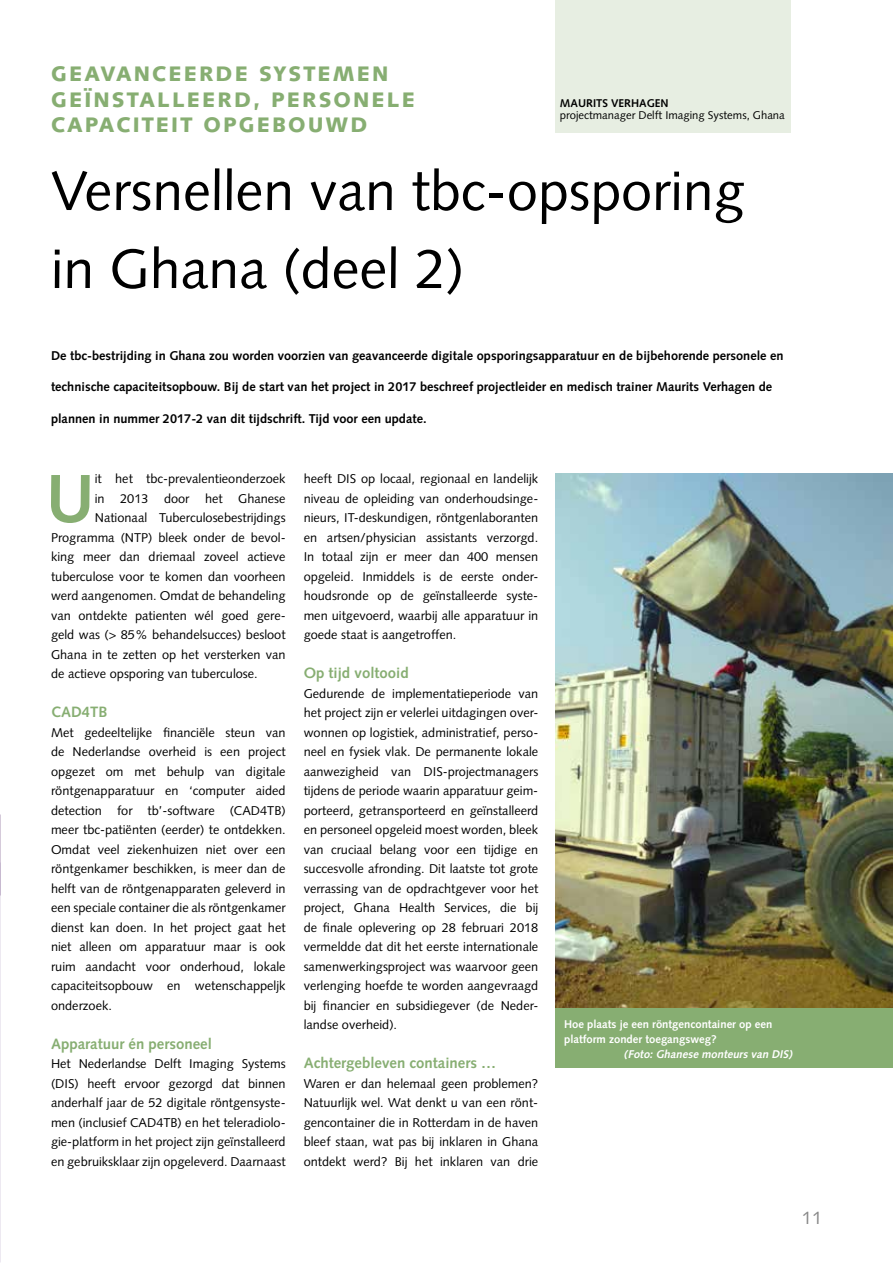
<style>
.page{position:relative;width:893px;height:1263px;background:#fff}
.page>*{position:absolute;margin:0;border:0;box-sizing:border-box;transform-origin:0 0}
.t1{font:700 67.95px "Syntax";color:#87ae72}
.t2{font:55.5px/78px "Syntax";color:#000}
.t3{font:900 21px/25.2px "Syntax";letter-spacing:.1em;color:#87ae72}
.t4{font:18px "Syntax";color:#878787}
.t5{font:700 15px "Syntax";color:#87ae72}
.t6{font:12.75px/19.5px "Syntax";color:#000;text-align:justify}
.t7{font:700 12.75px "Syntax";color:#000}
.t8{font:700 11.25px/15px "Syntax";color:#fff}
.t9{font:11.25px "Syntax";color:#000}
.t10{font:italic 700 11.25px "Syntax";color:#fff}
.t11{font:700 11.25px "Syntax";color:#000}
</style>
<div class="page">
<div style="left:556px;top:0;width:235px;height:132px;background:#e7eee2"></div>
<img style="left:556px;top:473px;width:337px;height:535px">
<div style="left:556px;top:1008px;width:337px;height:60px;background:#87ae72"></div>
<h3 class="t3" style="left:51px;top:62px;width:366px">GEAVANCEERDE SYSTEMEN<br>GEÏNSTALLEERD, PERSONELE<br>CAPACITEIT OPGEBOUWD</h3>
<p class="t11" style="left:560px;top:97px;width:110px">MAURITS VERHAGEN</p>
<p class="t9" style="left:560px;top:109px;width:226px">projectmanager Delft Imaging Systems, Ghana</p>
<h2 class="t2" style="left:51px;top:152px;width:695px">Versnellen van tbc-opsporing in Ghana (deel 2)</h2>
<p class="t7" style="left:51px;top:348px;width:734px">De tbc-bestrijding in Ghana zou worden voorzien van geavanceerde digitale opsporingsapparatuur en de bijbehorende personele en</p>
<p class="t7" style="left:51px;top:380px;width:723px">technische capaciteitsopbouw. Bij de start van het project in 2017 beschreef projectleider en medisch trainer Maurits Verhagen de</p>
<p class="t7" style="left:51px;top:411px;width:377px">plannen in nummer 2017-2 van dit tijdschrift. Tijd voor een update.</p>
<h1 class="t1" style="left:46px;top:460px;width:51px">U</h1>
<p class="t6" style="left:95px;top:469px;width:192px">it het tbc-prevalentieonderzoek</p>
<p class="t6" style="left:95px;top:488px;width:192px">in 2013 door het Ghanese</p>
<p class="t6" style="left:95px;top:508px;width:192px">Nationaal Tuberculosebestrijdings</p>
<p class="t6" style="left:51px;top:527px;width:236px">Programma (NTP) bleek onder de bevol-</p>
<p class="t6" style="left:51px;top:547px;width:236px">king meer dan driemaal zoveel actieve</p>
<p class="t6" style="left:51px;top:566px;width:236px">tuberculose voor te komen dan voorheen</p>
<p class="t6" style="left:51px;top:586px;width:236px">werd aangenomen. Omdat de behandeling</p>
<p class="t6" style="left:51px;top:605px;width:236px">van ontdekte patienten wél goed gere-</p>
<p class="t6" style="left:51px;top:625px;width:236px">geld was (&gt; 85% behandelsucces) besloot</p>
<p class="t6" style="left:51px;top:644px;width:236px">Ghana in te zetten op het versterken van</p>
<p class="t6" style="left:51px;top:664px;width:208px">de actieve opsporing van tuberculose.</p>
<p class="t5" style="left:51px;top:703px;width:58px">CAD4TB</p>
<p class="t6" style="left:51px;top:722px;width:236px">Met gedeeltelijke financiële steun van de Nederlandse overheid is een project opgezet om met behulp van digitale röntgenapparatuur en ‘computer aided detection for tb’-software (CAD4TB) meer tbc-patiënten (eerder) te ontdekken.<br>Omdat veel ziekenhuizen niet over een röntgenkamer beschikken, is meer dan de helft van de röntgenapparaten geleverd in een speciale container die als röntgenkamer dienst kan doen. In het project gaat het niet alleen om apparatuur maar is ook ruim aandacht voor onderhoud, lokale capaciteitsopbouw en wetenschappeljk onderzoek.</p>
<p class="t5" style="left:51px;top:1035px;width:162px">Apparatuur én personeel</p>
<p class="t6" style="left:51px;top:1054px;width:236px">Het Nederlandse Delft Imaging Systems (DIS) heeft ervoor gezorgd dat binnen anderhalf jaar de 52 digitale röntgensyste&shy;men (inclusief CAD4TB) en het teleradiolo&shy;gie-platform in het project zijn geïnstalleerd en gebruiksklaar zijn opgeleverd. Daarnaast</p>
<p class="t6" style="left:304px;top:469px;width:236px">heeft DIS op locaal, regionaal en landelijk niveau de opleiding van onderhoudsinge&shy;nieurs, IT-deskundigen, röntgenlaboranten en artsen/physician assistants verzorgd.<br>In totaal zijn er meer dan 400 mensen opgeleid. Inmiddels is de eerste onder&shy;houdsronde op de geïnstalleerde syste&shy;men uitgevoerd, waarbij alle apparatuur in goede staat is aangetroffen.</p>
<p class="t5" style="left:304px;top:664px;width:107px">Op tijd voltooid</p>
<p class="t6" style="left:304px;top:683px;width:236px">Gedurende de implementatieperiode van het project zijn er velerlei uitdagingen over&shy;wonnen op logistiek, administratief, perso&shy;neel en fysiek vlak. De permanente lokale aanwezigheid van DIS-projectmanagers tijdens de periode waarin apparatuur geim&shy;porteerd, getransporteerd en geïnstalleerd en personeel opgeleid moest worden, bleek van cruciaal belang voor een tijdige en succesvolle afronding. Dit laatste tot grote verrassing van de opdrachtgever voor het project, Ghana Health Services, die bij de finale oplevering op 28 februari 2018 vermeldde dat dit het eerste internationale samenwerkingsproject was waarvoor geen verlenging hoefde te worden aangevraagd bij financier en subsidiegever (de Neder&shy;landse overheid).</p>
<p class="t5" style="left:304px;top:1054px;width:194px">Achtergebleven containers …</p>
<p class="t6" style="left:304px;top:1073px;width:236px">Waren er dan helemaal geen problemen?<br>Natuurlijk wel. Wat denkt u van een rönt&shy;gencontainer die in Rotterdam in de haven bleef staan, wat pas bij inklaren in Ghana ontdekt werd? Bij het inklaren van drie</p>
<p class="t8" style="left:564px;top:1016px;width:210px">Hoe plaats je een röntgencontainer op een platform zonder toegangsweg?</p>
<p class="t10" style="left:624px;top:1047px;width:172px">(Foto: Ghanese monteurs van DIS)</p>
<h3 class="t4" style="left:802px;top:1207px;width:22px">11</h3>
</div>
